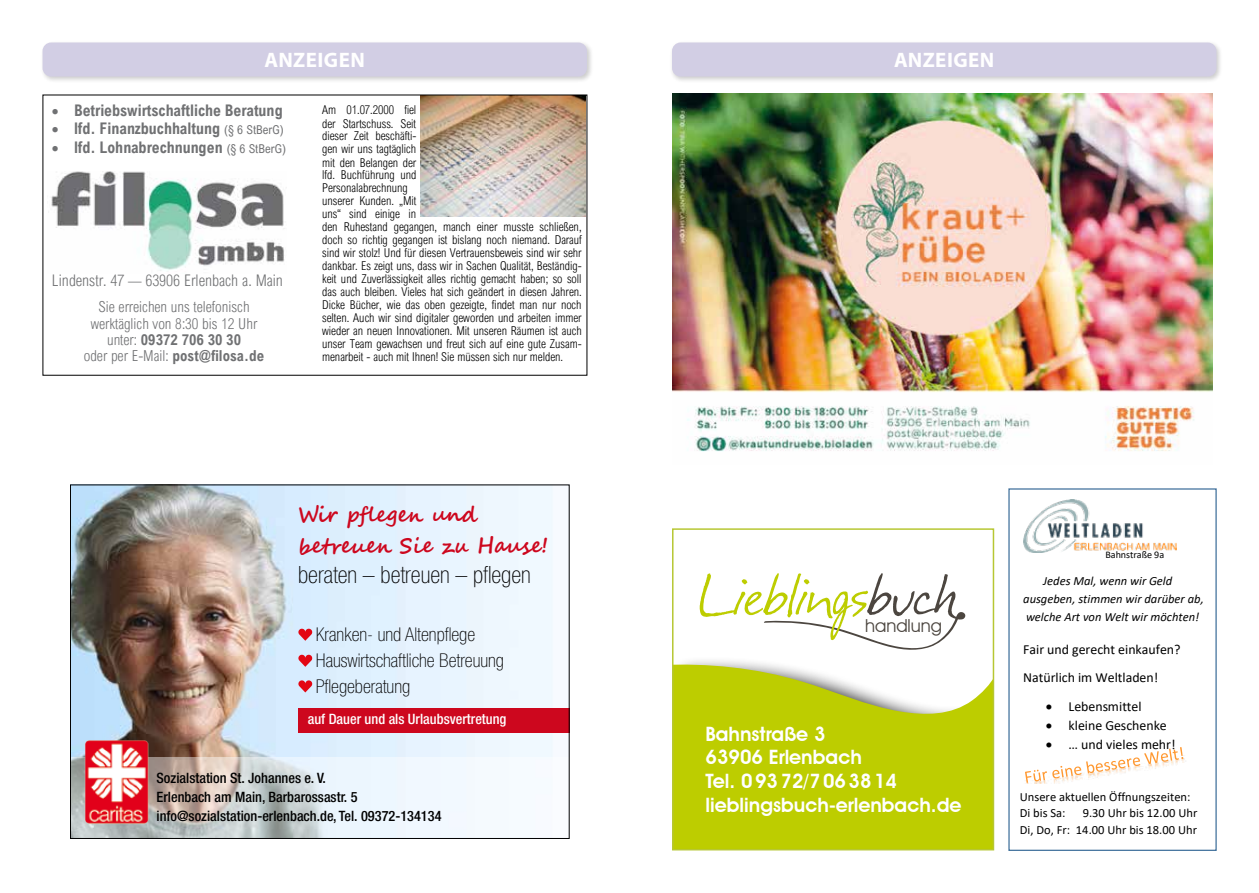
<style>
.page{position:relative;width:1259px;height:893px;background:#fff}
.page>*{position:absolute;margin:0;border:0;box-sizing:border-box;transform-origin:0 0}
.t1{font:100 condensed 23.85px "Helvetica Neue";color:#000}
.t2{font:700 21.45px/30.9px "Segoe Script";color:#cd071e;scale:.96 1}
.t3{font:700 21px "Myriad Pro";letter-spacing:.02em;color:#fff}
.t4{font:600 19.8px/23.7px "Avant Garde IT Cby BT";color:#fff}
.t5{font:100 condensed 19.05px/26.2px "Helvetica Neue";color:#000}
.t6{font:17.85px "Avant Garde IT Cby BT";color:#4c4640}
.t7{font:700 16.05px "Arial Nova Cond";color:#707173}
.t8{font:300 16.05px "Arial Nova Cond";color:#707173}
.t9{font:300 15.15px/16.2px "Arial Nova Cond";color:#707173;text-align:center}
.t10{font:500 condensed 14.25px/19px "Helvetica Neue";color:#000}
.t11{font:500 condensed 14.25px "Helvetica Neue";color:#fff}
.t12{font:13.95px/28.2px "Calibri";color:#000}
.t13{font:12.45px/16.6px "Calibri";color:#000}
.t14{font:italic 12.45px/17.9px "Calibri";letter-spacing:.005em;color:#000}
.t15{font:300 12.15px/13px "Arial Nova Cond";color:#000}
.t16{font:10.05px "Calibri";letter-spacing:-.005em;color:#000}
.s1{font-weight:400;font-size:12.15px}
.s2{font-weight:700}
</style>
<div class="page">
<div style="left:40px;top:40px;width:553px;height:43px;background:#000;opacity:.2"></div>
<div style="left:43px;top:43px;width:544px;height:34px;background:#d2cee4;border-radius:9px"></div>
<img style="left:51px;top:172px;width:234px;height:99px">
<img style="left:420px;top:97px;width:165px;height:119px">
<div style="left:669px;top:40px;width:554px;height:43px;background:#000;opacity:.2"></div>
<div style="left:672px;top:43px;width:544px;height:34px;background:#d2cee4;border-radius:9px"></div>
<img style="left:72px;top:487px;width:495px;height:271px">
<svg style="left:72px;top:758px;width:403px;height:79px"></svg>
<div style="left:298px;top:708px;width:271px;height:24px;background:#cd071e"></div>
<img style="left:84px;top:738px;width:65px;height:86px">
<svg style="left:298px;top:629px;width:14px;height:12px"></svg>
<svg style="left:298px;top:655px;width:14px;height:12px"></svg>
<svg style="left:298px;top:680px;width:14px;height:12px"></svg>
<img style="left:672px;top:94px;width:540px;height:358px">
<img style="left:1023px;top:500px;width:153px;height:52px">
<svg style="left:1025px;top:747px;width:158px;height:36px"></svg>
<svg style="left:674px;top:660px;width:318px;height:188px;background:#c5d225"></svg>
<svg style="left:699px;top:573px;width:267px;height:77px"></svg>
<div style="left:672px;top:528px;width:322px;height:322px;border:1px solid #b7c733"></div>
<h3 class="t3" style="left:264px;top:46px;width:102px">ANZEIGEN</h3>
<h3 class="t7" style="left:52px;top:100px;width:232px">• Betriebswirtschaftliche Beratung</h3>
<h3 class="t7" style="left:52px;top:119px;width:233px">• lfd. Finanzbuchhaltung <span class="s1">(§ 6 StBerG)</span></h3>
<h3 class="t7" style="left:52px;top:137px;width:236px">• lfd. Lohnabrechnungen <span class="s1">(§ 6 StBerG)</span></h3>
<h3 class="t8" style="left:52px;top:270px;width:233px">Lindenstr. 47 — 63906 Erlenbach a. Main</h3>
<p class="t9" style="left:84px;top:299px;width:182px">Sie erreichen uns telefonisch werktäglich von 8:30 bis 12 Uhr unter: <span class="s2">09372 706 30 30<br></span>oder per E-Mail: <span class="s2">post@filosa.de</span></p>
<p class="t15" style="left:322px;top:103px;width:261px">Am 01.07.2000 fiel<br>der Startschuss. Seit<br>dieser Zeit beschäfti-<br>gen wir uns tagtäglich<br>mit den Belangen der<br>lfd. Buchführung und<br>Personalabrechnung<br>unserer Kunden. „Mit<br>uns“ sind einige in<br>den Ruhestand gegangen, manch einer musste schließen, doch so richtig gegangen ist bislang noch niemand. Darauf sind wir stolz! Und für diesen Vertrauensbeweis sind wir sehr dankbar. Es zeigt uns, dass wir in Sachen Qualität, Beständig&shy;keit und Zuverlässigkeit alles richtig gemacht haben; so soll das auch bleiben. Vieles hat sich geändert in diesen Jahren.<br>Dicke Bücher, wie das oben gezeigte, findet man nur noch selten. Auch wir sind digitaler geworden und arbeiten immer wieder an neuen Innovationen. Mit unseren Räumen ist auch unser Team gewachsen und freut sich auf eine gute Zusam&shy;menarbeit - auch mit Ihnen! Sie müssen sich nur melden.</p>
<h2 class="t2" style="left:298px;top:499px;width:262px">Wir pflegen und betreuen Sie zu Hause!</h2>
<h1 class="t1" style="left:298px;top:561px;width:234px">beraten – betreuen – pflegen</h1>
<h3 class="t5" style="left:316px;top:621px;width:190px">Kranken- und Altenpflege<br>Hauswirtschaftliche Betreuung<br>Pflegeberatung</h3>
<p class="t11" style="left:308px;top:711px;width:200px">auf Dauer und als Urlaubsvertretung</p>
<p class="t10" style="left:156px;top:768px;width:286px">Sozialstation St. Johannes e. V.<br>Erlenbach am Main, Barbarossastr. 5 info@sozialstation-erlenbach.de, Tel. 09372-134134</p>
<h3 class="t3" style="left:894px;top:46px;width:102px">ANZEIGEN</h3>
<h3 class="t6" style="left:865px;top:615px;width:78px">handlung</h3>
<h3 class="t4" style="left:705px;top:722px;width:257px">Bahnstraße 3<br>63906 Erlenbach<br>Tel. 09372/7063814 lieblingsbuch-erlenbach.de</h3>
<p class="t16" style="left:1105px;top:548px;width:60px">Bahnstraße 9a</p>
<p class="t14" style="left:1023px;top:572px;width:182px;text-indent:20px">Jedes Mal, wenn wir Geld ausgeben, stimmen wir darüber ab, welche Art von Welt wir möchten!</p>
<p class="t12" style="left:1023px;top:635px;width:159px">Fair und gerecht einkaufen?<br>Natürlich im Weltladen!</p>
<p class="t12" style="left:1045px;top:692px;width:97px">• Lebensmittel</p>
<p class="t12" style="left:1046px;top:711px;width:122px">• kleine Geschenke</p>
<p class="t12" style="left:1046px;top:730px;width:131px">• … und vieles mehr!</p>
<p class="t13" style="left:1020px;top:788px;width:172px">Unsere aktuellen Öffnungszeiten:<br>Di bis Sa:</p>
<p class="t13" style="left:1020px;top:805px;width:179px;text-align:right">9.30 Uhr bis 12.00 Uhr<br>Di, Do, Fr: 14.00 Uhr bis 18.00 Uhr</p>
</div>
